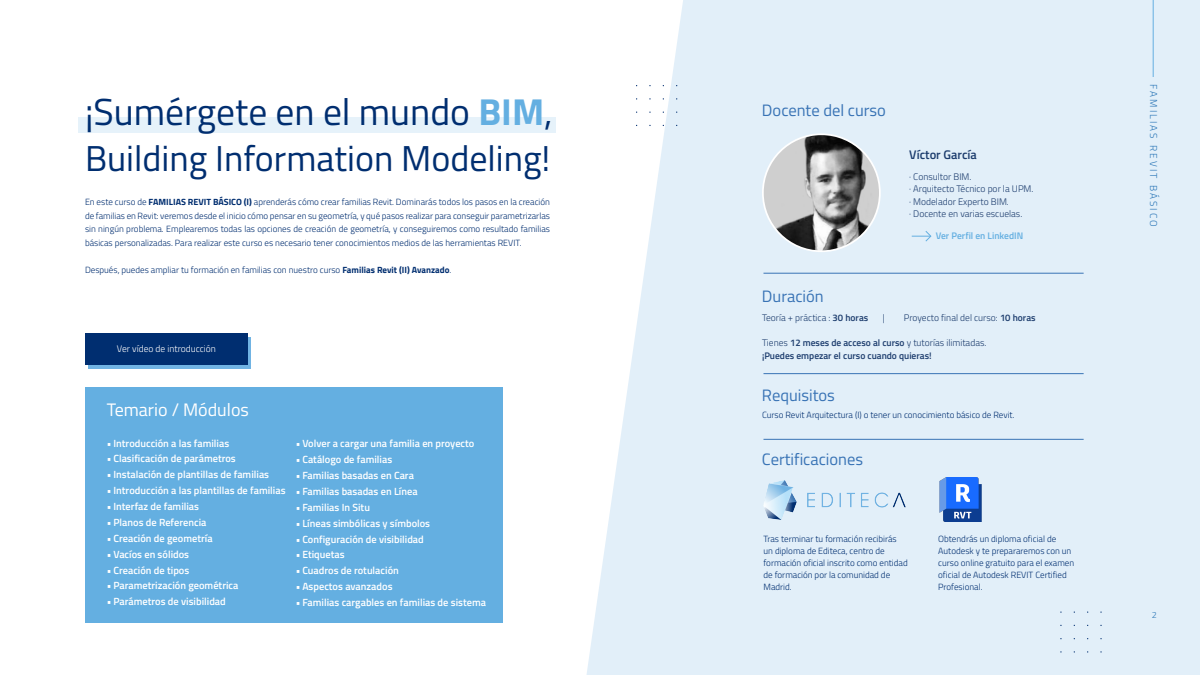
<style>
.page{position:relative;width:1200px;height:675px;background:#fff}
.page>*{position:absolute;margin:0;border:0;box-sizing:border-box;transform-origin:0 0}
.t1{font:37.55px "Titillium Web";color:#002e70}
.t2{font:36px "Titillium Web";color:#002e70}
.t3{font:18.05px "Titillium Web";color:#fff}
.t4{font:16.5px "Titillium Web";color:#3873b5}
.t5{font:600 12.5px "Titillium Web";color:#1c3c6d}
.t6{font:600 10.4px "Titillium Web";color:#fff}
.t7{font:300 10px "Titillium Web";letter-spacing:.21em;color:#2e78b8}
.t8{font:300 9.5px "Titillium Web";color:#1c3c6d}
.t9{font:600 9.5px "Titillium Web";color:#1c3c6d}
.t10{font:300 9.5px "Titillium Web";color:#fff}
.t11{font:600 9.5px "Titillium Web";color:#64afe1}
.t12{font:300 9px/12px "Titillium Web";color:#002e70}
.t13{font:300 9px "Titillium Web";color:#2e78b8}
.s1{font-weight:700;color:#64afe1}
.s2{font-weight:700}
.s3{font-weight:600}
</style>
<div class="page">
<div style="left:540px;top:0;width:660px;height:675px;background:#e2eff9"></div>
<svg style="left:85px;top:0;width:598px;height:675px"></svg>
<div style="left:78px;top:117px;width:478px;height:16px;background:#e6f2fa"></div>
<svg style="left:912px;top:231px;width:20px;height:11px"></svg>
<hr style="left:764px;top:273px;width:320px;height:1px;background:#3873b5">
<hr style="left:764px;top:374px;width:320px;height:1px;background:#3873b5">
<hr style="left:764px;top:439px;width:320px;height:1px;background:#3873b5">
<img style="left:764px;top:481px;width:141px;height:38px">
<div style="left:88px;top:337px;width:163px;height:32px;background:#70b3e3"></div>
<div style="left:85px;top:333px;width:163px;height:32px;background:#002e70"></div>
<div style="left:85px;top:388px;width:417px;height:236px;background:#64afe1"></div>
<hr style="left:1153px;top:0;width:1px;height:77px;background:#64afe1">
<img style="left:763px;top:134px;width:117px;height:117px;border-radius:58px">
<div style="left:762px;top:133px;width:119px;height:119px;border:2px solid #fff;border-radius:50%"></div>
<img style="left:939px;top:478px;width:43px;height:44px">
<p class="t1" style="left:85px;top:84px;width:469px">¡Sumérgete en el mundo <span class="s1">BIM</span>,</p>
<p class="t2" style="left:85px;top:132px;width:467px">Building Information Modeling!</p>
<p class="t12" style="left:85px;top:195px;width:467px;line-height:13.5px;text-align:justify">En este curso de <span class="s2">FAMILIAS REVIT BÁSICO (I)</span> aprenderás cómo crear familias Revit. Dominarás todos los pasos en la creación de familias en Revit: veremos desde el inicio cómo pensar en su geometría, y qué pasos realizar para conseguir parametrizarlas sin ningún problema. Emplearemos todas las opciones de creación de geometría, y conseguiremos como resultado familias básicas personalizadas. Para realizar este curso es necesario tener conocimientos medios de las herramientas REVIT.</p>
<p class="t12" style="left:85px;top:263px;width:368px">Después, puedes ampliar tu formación en familias con nuestro curso <span class="s2">Familias Revit (II) Avanzado</span>.</p>
<p class="t10" style="left:117px;top:341px;width:101px">Ver vídeo de introducción</p>
<p class="t3" style="left:107px;top:397px;width:144px">Temario / Módulos</p>
<p class="t6" style="left:107px;top:435px;width:124px">• Introducción a las familias</p>
<p class="t6" style="left:107px;top:451px;width:131px">• Clasificación de parámetros</p>
<p class="t6" style="left:107px;top:467px;width:164px">• Instalación de plantillas de familias</p>
<p class="t6" style="left:107px;top:483px;width:180px">• Introducción a las plantillas de familias</p>
<p class="t6" style="left:107px;top:499px;width:94px">• Interfaz de familias</p>
<p class="t6" style="left:107px;top:515px;width:101px">• Planos de Referencia</p>
<p class="t6" style="left:107px;top:530px;width:107px">• Creación de geometría</p>
<p class="t6" style="left:107px;top:546px;width:84px">• Vacíos en sólidos</p>
<p class="t6" style="left:107px;top:562px;width:84px">• Creación de tipos</p>
<p class="t6" style="left:107px;top:578px;width:133px">• Parametrización geométrica</p>
<p class="t6" style="left:107px;top:594px;width:121px">• Parámetros de visibilidad</p>
<p class="t6" style="left:296px;top:436px;width:180px">• Volver a cargar una familia en proyecto</p>
<p class="t6" style="left:296px;top:452px;width:98px">• Catálogo de familias</p>
<p class="t6" style="left:296px;top:468px;width:120px">• Familias basadas en Cara</p>
<p class="t6" style="left:296px;top:483px;width:123px">• Familias basadas en Línea</p>
<p class="t6" style="left:296px;top:499px;width:76px">• Familias In Situ</p>
<p class="t6" style="left:296px;top:515px;width:136px">• Líneas simbólicas y símbolos</p>
<p class="t6" style="left:296px;top:531px;width:130px">• Configuración de visibilidad</p>
<p class="t6" style="left:296px;top:547px;width:50px">• Etiquetas</p>
<p class="t6" style="left:296px;top:563px;width:105px">• Cuadros de rotulación</p>
<p class="t6" style="left:296px;top:579px;width:98px">• Aspectos avanzados</p>
<p class="t6" style="left:296px;top:595px;width:192px">• Familias cargables en familias de sistema</p>
<p class="t4" style="left:762px;top:98px;width:125px">Docente del curso</p>
<p class="t4" style="left:762px;top:285px;width:63px">Duración</p>
<p class="t5" style="left:909px;top:146px;width:69px">Víctor García</p>
<p class="t8" style="left:909px;top:170px;width:64px">· Consultor BIM.</p>
<p class="t8" style="left:909px;top:182px;width:126px">· Arquitecto Técnico por la UPM.</p>
<p class="t8" style="left:909px;top:195px;width:101px">· Modelador Experto BIM.</p>
<p class="t8" style="left:909px;top:207px;width:115px">· Docente en varias escuelas.</p>
<p class="t11" style="left:936px;top:229px;width:89px">Ver Perfil en LinkedIN</p>
<p class="t8" style="left:762px;top:311px;width:108px">Teoría + práctica : <span class="s3">30 horas</span></p>
<p class="t8" style="left:883px;top:311px;width:4px">|</p>
<p class="t8" style="left:904px;top:311px;width:133px">Proyecto final del curso: <span class="s3">10 horas</span></p>
<p class="t8" style="left:762px;top:336px;width:226px">Tienes <span class="s3">12 meses de acceso al curso</span> y tutorías ilimitadas.</p>
<p class="t9" style="left:762px;top:348px;width:171px">¡Puedes empezar el curso cuando quieras!</p>
<p class="t4" style="left:762px;top:383px;width:74px">Requisitos</p>
<p class="t12" style="left:762px;top:408px;width:254px">Curso Revit Arquitectura (I) o tener un conocimiento básico de Revit.</p>
<p class="t4" style="left:762px;top:447px;width:103px">Certificaciones</p>
<p class="t12" style="left:764px;top:532px;width:146px">Tras terminar tu formación recibirás un diploma de Editeca, centro de formación oficial inscrito como entidad de formación por la comunidad de<br>Madrid.</p>
<p class="t12" style="left:938px;top:532px;width:138px">Obtendrás un diploma oficial de<br>Autodesk y te prepararemos con un curso online gratuito para el examen oficial de Autodesk REVIT Certified<br>Profesional.</p>
<p class="t7" style="left:1161px;top:84px;width:144px;rotate:90deg">FAMILIAS REVIT BÁSICO</p>
<p class="t13" style="left:1152px;top:608px;width:7px">2</p>
</div>
